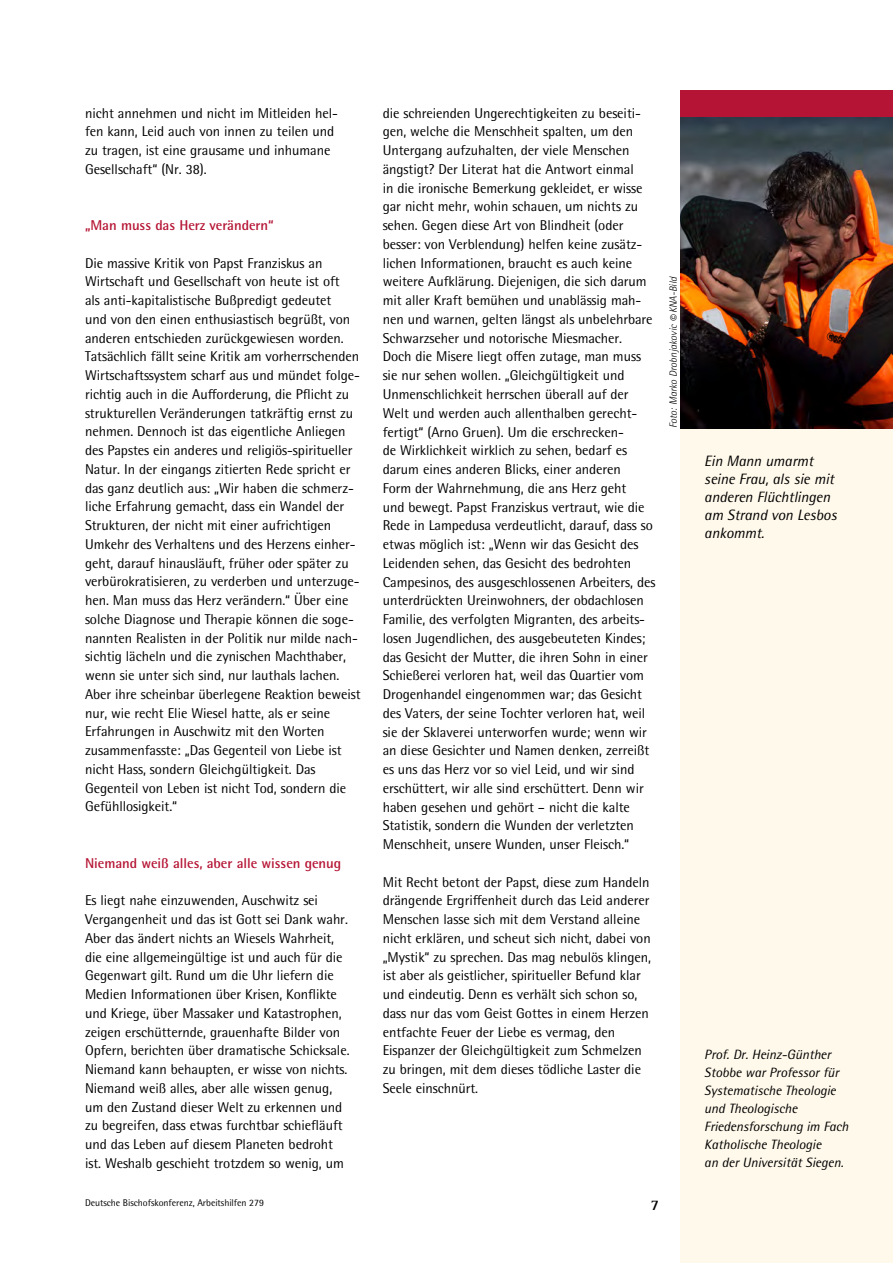
<style>
.page{position:relative;width:893px;height:1263px;background:#fff}
.page>*{position:absolute;margin:0;border:0;box-sizing:border-box;transform-origin:0 0}
.t1{font:italic 15px/18px "Rotis Semi Sans Pro";letter-spacing:-.005em;color:#000}
.t2{font:700 15px "Rotis Semi Serif Pro";color:#000}
.t3{font:14.25px/18.8px "Rotis Semi Sans Pro";letter-spacing:-.005em;color:#000}
.t4{font:700 14.25px "Rotis Semi Sans Pro";letter-spacing:-.005em;color:#b51434}
.t5{font:italic 13.5px/18px "Rotis Semi Sans Pro";letter-spacing:-.005em;color:#000}
.t6{font:italic 300 10.5px "Rotis Semi Sans Pro";letter-spacing:-.005em;color:#000}
.t7{font:9.75px "Rotis Semi Sans Pro";letter-spacing:-.005em;color:#000}
.s1{font-size:13.5px}
</style>
<div class="page">
<div style="left:680px;top:92px;width:213px;height:1171px;background:#fff9eb"></div>
<div style="left:680px;top:91px;width:213px;height:27px;background:#b51434"></div>
<img style="left:680px;top:118px;width:213px;height:310px">
<p class="t3" style="left:85px;top:103px;width:254px">nicht annehmen und nicht im Mitleiden hel&shy;fen kann, Leid auch von innen zu teilen und zu tragen, ist eine grausame und inhumane Gesellschaft“ (Nr. 38).</p>
<p class="t4" style="left:85px;top:216px;width:190px">„Man muss das Herz verändern“</p>
<p class="t3" style="left:85px;top:253px;width:277px">Die massive Kritik von Papst Franziskus an Wirtschaft und Gesellschaft von heute ist oft<br>als anti-kapitalistische Bußpredigt gedeutet<br>und von den einen enthusiastisch begrüßt, von anderen entschieden zurückgewiesen worden.<br>Tatsächlich fällt seine Kritik am vorherrschenden Wirtschaftssystem scharf aus und mündet folge&shy;richtig auch in die Aufforderung, die Pflicht zu strukturellen Veränderungen tatkräftig ernst zu nehmen. Dennoch ist das eigentliche Anliegen des Papstes ein anderes und religiös-spiritueller Natur. In der eingangs zitierten Rede spricht er das ganz deutlich aus: „Wir haben die schmerz&shy;liche Erfahrung gemacht, dass ein Wandel der Strukturen, der nicht mit einer aufrichtigen Umkehr des Verhaltens und des Herzens einher&shy;geht, darauf hinausläuft, früher oder später zu verbürokratisieren, zu verderben und unterzuge&shy;hen. Man muss das Herz verändern.“ Über eine solche Diagnose und Therapie können die soge&shy;nannten Realisten in der Politik nur milde nach&shy;sichtig lächeln und die zynischen Machthaber, wenn sie unter sich sind, nur lauthals lachen.<br>Aber ihre scheinbar überlegene Reaktion beweist nur, wie recht Elie Wiesel hatte, als er seine Erfahrungen in Auschwitz mit den Worten zusammenfasste: „Das Gegenteil von Liebe ist nicht Hass, sondern Gleichgültigkeit. Das Gegenteil von Leben ist nicht Tod, sondern die Gefühllosigkeit.“</p>
<p class="t4" style="left:85px;top:854px;width:258px">Niemand weiß alles, aber alle wissen genug</p>
<p class="t3" style="left:85px;top:891px;width:266px">Es liegt nahe einzuwenden, Auschwitz sei Vergangenheit und das ist Gott sei Dank wahr.<br>Aber das ändert nichts an Wiesels Wahrheit, die eine allgemeingültige ist und auch für die Gegenwart gilt. Rund um die Uhr liefern die Medien Informationen über Krisen, Konflikte und Kriege, über Massaker und Katastrophen, zeigen erschütternde, grauenhafte Bilder von Opfern, berichten über dramatische Schicksale.<br>Niemand kann behaupten, er wisse von nichts.<br>Niemand weiß alles, aber alle wissen genug, um den Zustand dieser Welt zu erkennen und zu begreifen, dass etwas furchtbar schiefläuft und das Leben auf diesem Planeten bedroht ist. Weshalb geschieht trotzdem so wenig, um</p>
<p class="t3" style="left:383px;top:104px;width:274px">die schreienden Ungerechtigkeiten zu beseiti&shy;gen, welche die Menschheit spalten, um den Untergang aufzuhalten, der viele Menschen ängstigt? Der Literat hat die Antwort einmal<br>in die ironische Bemerkung gekleidet, er wisse gar nicht mehr, wohin schauen, um nichts zu sehen. Gegen diese Art von Blindheit (oder besser: von Verblendung) helfen keine zusätz&shy;lichen Informationen, braucht es auch keine weitere Aufklärung. Diejenigen, die sich darum mit aller Kraft bemühen und unablässig mah&shy;nen und warnen, gelten längst als unbelehrbare Schwarzseher und notorische Miesmacher.<br>Doch die Misere liegt offen zutage, man muss sie nur sehen wollen. „Gleichgültigkeit und Unmenschlichkeit herrschen überall auf der Welt und werden auch allenthalben gerecht&shy;fertigt“ (Arno Gruen). Um die erschrecken-<br>de Wirklichkeit wirklich zu sehen, bedarf es darum eines anderen Blicks, einer anderen<br>Form der Wahrnehmung, die ans Herz geht<br>und bewegt. Papst Franziskus vertraut, wie die Rede in Lampedusa verdeutlicht, darauf, dass so etwas möglich ist: „Wenn wir das Gesicht des Leidenden sehen, das Gesicht des bedrohten Campesinos, des ausgeschlossenen Arbeiters, des unterdrückten Ureinwohners, der obdachlosen Familie, des verfolgten Migranten, des arbeits&shy;losen Jugendlichen, des ausgebeuteten Kindes; das Gesicht der Mutter, die ihren Sohn in einer Schießerei verloren hat, weil das Quartier vom Drogenhandel eingenommen war; das Gesicht des Vaters, der seine Tochter verloren hat, weil sie der Sklaverei unterworfen wurde; wenn wir an diese Gesichter und Namen denken, zerreißt es uns das Herz vor so viel Leid, und wir sind erschüttert, wir alle sind erschüttert. Denn wir haben gesehen und gehört – nicht die kalte Statistik, sondern die Wunden der verletzten Menschheit, unsere Wunden, unser Fleisch.“</p>
<p class="t3" style="left:383px;top:872px;width:270px">Mit Recht betont der Papst, diese zum Handeln drängende Ergriffenheit durch das Leid anderer Menschen lasse sich mit dem Verstand alleine nicht erklären, und scheut sich nicht, dabei von „Mystik“ zu sprechen. Das mag nebulös klingen, ist aber als geistlicher, spiritueller Befund klar und eindeutig. Denn es verhält sich schon so, dass nur das vom Geist Gottes in einem Herzen entfachte Feuer der Liebe es vermag, den Eispanzer der Gleichgültigkeit zum Schmelzen zu bringen, mit dem dieses tödliche Laster die Seele einschnürt.</p>
<p class="t7" style="left:85px;top:1197px;width:180px">Deutsche Bischofskonferenz, Arbeitshilfen 279</p>
<p class="t2" style="left:651px;top:1196px;width:10px">7</p>
<p class="t6" style="left:667px;top:428px;width:153px;rotate:-90deg">Foto: Marko Drobnjakovic <span class="s1">©</span> KNA-Bild</p>
<p class="t1" style="left:704px;top:451px;width:134px">Ein Mann umarmt seine Frau, als sie mit anderen Flüchtlingen am Strand von Lesbos ankommt.</p>
<p class="t5" style="left:704px;top:1045px;width:146px">Prof. Dr. Heinz-Günther<br>Stobbe war Professor für<br>Systematische Theologie und Theologische<br>Friedensforschung im Fach<br>Katholische Theologie<br>an der Universität Siegen.</p>
</div>
